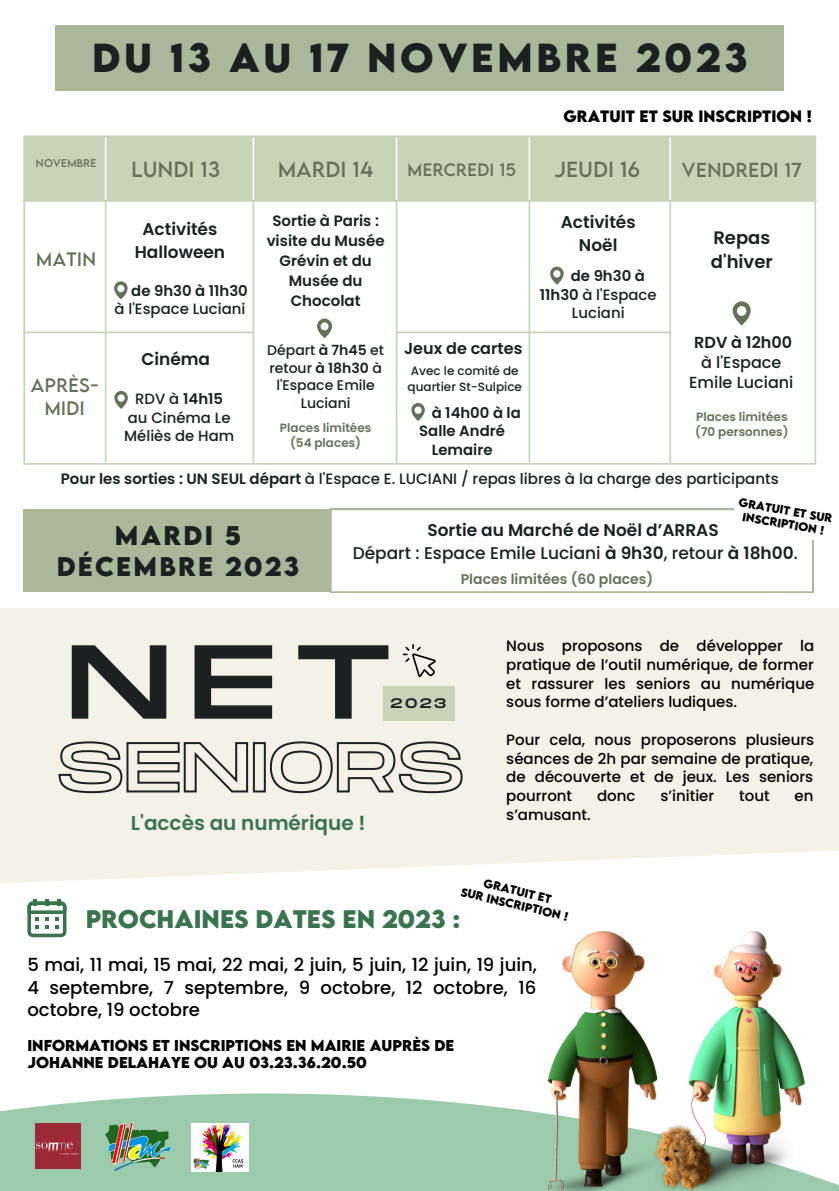
<style>
.page{position:relative;width:839px;height:1191px;background:#fff}
.page>*{position:absolute;margin:0;border:0;box-sizing:border-box;transform-origin:0 0}
.t1{font:104.8px "Monument Extended";color:#1b2021}
.t2{font:700 36px "LEMONMILK";letter-spacing:.1em;color:#1b2021}
.t3{font:700 24px/31.6px "LEMONMILK";letter-spacing:.095em;color:#1b2021;text-align:center}
.t4{font:700 22.6px "LEMONMILK";letter-spacing:.135em;color:#3a744e}
.t5{font:600 20px "Poppins";color:#3a744e}
.t6{font:19.4px "LEMONMILK";letter-spacing:.03em;color:#657059}
.t7{font:500 18px/22.4px "Poppins";color:#000;text-align:justify}
.t8{font:600 18px/24px "Poppins";color:#1b2021}
.t9{font:18px "LEMONMILK";letter-spacing:.03em;color:#657059}
.t10{font:17.4px/23px "LEMONMILK";letter-spacing:.03em;color:#657059;text-align:center}
.t11{font:600 17px/22.6px "Poppins";color:#1b2021;text-align:center}
.t12{font:600 16px "Poppins";color:#1b2021}
.t13{font:500 16px/20px "Poppins";color:#1b2021;text-align:center}
.t14{font:16px "LEMONMILK";letter-spacing:.03em;color:#657059}
.t15{font:500 15px/18.8px "Poppins";color:#000;text-align:justify}
.t16{font:500 15px "Poppins";color:#1b2021}
.t17{font:600 15px/20px "Poppins";color:#1b2021;text-align:center}
.t18{font:500 14.8px/18.6px "Poppins";color:#1b2021;text-align:center}
.t19{font:600 14.8px "Poppins";color:#1b2021}
.t20{font:700 14.6px "LEMONMILK";letter-spacing:.125em;color:#000}
.t21{font:700 14px/17.6px "LEMONMILK";letter-spacing:.09em;color:#000}
.t22{font:500 14px/17.6px "Poppins";color:#1b2021;text-align:center}
.t23{font:600 14px "Poppins";color:#657059}
.t24{font:13.8px "Monument Extended";color:#1b2021}
.t25{font:600 12px/15px "Poppins";color:#657059;text-align:center}
.t26{font:500 12px/16px "Poppins";color:#1b2021}
.t27{font:700 10.8px/13.4px "LEMONMILK";color:#000;text-align:center}
.t28{font:700 10.6px/13.4px "LEMONMILK";color:#000;text-align:center}
.t29{font:10px "LEMONMILK";letter-spacing:.03em;color:#657059}
.s1{font-weight:600}
.s2{font-weight:500}
</style>
<div class="page">
<div style="left:55px;top:25px;width:728px;height:66px;background:#aab899"></div>
<svg style="left:330px;top:509px;width:483px;height:84px"></svg>
<div style="left:23px;top:509px;width:307px;height:82px;background:#aab899"></div>
<svg style="left:0;top:694px;width:838px;height:189px;background:#f5f2e8"></svg>
<div style="left:0;top:608px;width:838px;height:86px;background:#f4f1e6"></div>
<svg style="left:58px;top:740px;width:405px;height:54px;background:#c7c5bd"></svg>
<div style="left:383px;top:686px;width:72px;height:35px;background:#c7d4b8"></div>
<svg style="left:403px;top:644px;width:32px;height:33px"></svg>
<div style="left:0;top:1094px;width:838px;height:97px;background:#9bcbab"></div>
<img style="left:669px;top:932px;width:136px;height:259px">
<img style="left:543px;top:932px;width:126px;height:259px">
<img style="left:106px;top:1122px;width:66px;height:48px">
<img style="left:191px;top:1123px;width:57px;height:48px">
<img style="left:35px;top:1123px;width:45px;height:45px">
<div style="left:25px;top:137px;width:789px;height:63px;background:#c7d4b8"></div>
<hr style="left:23px;top:137px;width:2px;height:326px;background:#c7d4b8">
<hr style="left:105px;top:202px;width:1px;height:261px;background:#c7d4b8">
<hr style="left:252px;top:202px;width:2px;height:261px;background:#c7d4b8">
<hr style="left:528px;top:202px;width:2px;height:261px;background:#c7d4b8">
<hr style="left:669px;top:202px;width:2px;height:261px;background:#c7d4b8">
<hr style="left:814px;top:137px;width:2px;height:326px;background:#c7d4b8">
<hr style="left:23px;top:136px;width:793px;height:1px;background:#c7d4b8">
<hr style="left:23px;top:200px;width:793px;height:2px;background:#c7d4b8">
<hr style="left:23px;top:332px;width:231px;height:1px;background:#c7d4b8">
<hr style="left:396px;top:332px;width:275px;height:1px;background:#c7d4b8">
<hr style="left:23px;top:463px;width:793px;height:2px;background:#c7d4b8">
<hr style="left:105px;top:137px;width:1px;height:63px;background:#fff">
<hr style="left:252px;top:137px;width:2px;height:63px;background:#fff">
<hr style="left:396px;top:137px;width:1px;height:63px;background:#fff">
<hr style="left:528px;top:137px;width:2px;height:63px;background:#fff">
<hr style="left:669px;top:137px;width:2px;height:63px;background:#fff">
<svg style="left:114px;top:281px;width:14px;height:18px"></svg>
<svg style="left:550px;top:267px;width:13px;height:18px"></svg>
<svg style="left:114px;top:391px;width:14px;height:18px"></svg>
<svg style="left:317px;top:319px;width:15px;height:19px"></svg>
<svg style="left:396px;top:201px;width:133px;height:262px"></svg>
<svg style="left:732px;top:301px;width:18px;height:24px"></svg>
<svg style="left:27px;top:900px;width:39px;height:37px"></svg>
<div style="left:734px;top:505px;width:104px;height:34px;background:#fff"></div>
<h2 class="t2" style="left:92px;top:33px;width:657px">DU 13 AU 17 NOVEMBRE 2023</h2>
<p class="t29" style="left:36px;top:157px;width:62px">NOVEMBRE</p>
<p class="t10" style="left:36px;top:247px;width:61px">MATIN</p>
<p class="t10" style="left:31px;top:373px;width:69px">APRÈS-<br>MIDI</p>
<p class="t20" style="left:563px;top:106px;width:250px">GRATUIT ET SUR INSCRIPTION !</p>
<p class="t6" style="left:131px;top:156px;width:90px">LUNDI 13</p>
<p class="t6" style="left:278px;top:156px;width:97px">MARDI 14</p>
<p class="t14" style="left:407px;top:159px;width:110px">MERCREDI 15</p>
<p class="t6" style="left:554px;top:156px;width:87px">JEUDI 16</p>
<p class="t9" style="left:682px;top:157px;width:121px">VENDREDI 17</p>
<p class="t11" style="left:135px;top:218px;width:92px">Activités<br>Halloween</p>
<p class="t19" style="left:131px;top:280px;width:118px">de 9h30 à 11h30</p>
<p class="t18" style="left:114px;top:300px;width:132px">à l'Espace Luciani</p>
<p class="t17" style="left:267px;top:211px;width:119px">Sortie à Paris : visite du Musée<br>Grévin et du<br>Musée du<br>Chocolat</p>
<p class="t11" style="left:141px;top:348px;width:70px">Cinéma</p>
<p class="t22" style="left:267px;top:342px;width:118px">Départ <span class="s1">à 7h45</span> et retour <span class="s1">à 18h30</span> à l'Espace Emile<br>Luciani</p>
<p class="t25" style="left:280px;top:420px;width:93px">Places limitées (54 places)</p>
<p class="t18" style="left:124px;top:390px;width:112px">RDV à <span class="s1">14h15 </span>au Cinéma Le<br>Méliès de Ham</p>
<p class="t12" style="left:404px;top:337px;width:120px">Jeux de cartes</p>
<p class="t26" style="left:407px;top:363px;width:116px">Avec le comité de quartier St-Sulpice</p>
<p class="t19" style="left:431px;top:402px;width:91px">à 14h00 à la</p>
<p class="t19" style="left:419px;top:421px;width:87px">Salle André</p>
<p class="t19" style="left:431px;top:439px;width:62px">Lemaire</p>
<p class="t11" style="left:560px;top:211px;width:76px">Activités<br>Noël</p>
<p class="t19" style="left:571px;top:266px;width:75px">de 9h30 à</p>
<p class="t18" style="left:539px;top:285px;width:118px"><span class="s1">11h30</span> à l'Espace</p>
<p class="t18" style="left:572px;top:304px;width:54px">Luciani</p>
<p class="t8" style="left:711px;top:226px;width:63px">Repas d'hiver</p>
<p class="t12" style="left:694px;top:331px;width:99px">RDV à 12h00</p>
<p class="t13" style="left:689px;top:352px;width:106px">à l'Espace<br>Emile Luciani</p>
<p class="t25" style="left:695px;top:410px;width:95px;text-align:left">Places limitées (70 personnes)</p>
<p class="t16" style="left:61px;top:469px;width:719px"><span class="s1">Pour les sorties : UN SEUL départ</span> à l'Espace E. LUCIANI / repas libres à la charge des participants</p>
<h3 class="t3" style="left:57px;top:519px;width:244px">MARDI 5<br>DÉCEMBRE 2023</h3>
<p class="t28" style="left:740px;top:495px;width:95px;rotate:10deg">G RA TUIT ET SUR<br>IN SCRIPTIO N !</p>
<p class="t11" style="left:353px;top:519px;width:446px">Sortie au Marché de Noël d’ARRAS<br><span class="s2">Départ : Espace Emile Luciani</span> à 9h30<span class="s2">, retour</span> à 18h00<span class="s2">.</span></p>
<p class="t23" style="left:461px;top:569px;width:194px">Places limitées (60 places)</p>
<h1 class="t1" style="left:67px;top:624px;width:327px">NET</h1>
<p class="t24" style="left:390px;top:695px;width:57px">2023</p>
<h3 class="t5" style="left:131px;top:809px;width:236px">L'accès au numérique !</h3>
<p class="t15" style="left:506px;top:636px;width:309px">Nous proposons de développer la pratique de l’outil numérique, de former et rassurer les seniors au numérique sous forme d’ateliers ludiques.</p>
<p class="t15" style="left:506px;top:730px;width:309px">Pour cela, nous proposerons plusieurs séances de 2h par semaine de pratique, de découverte et de jeux. Les seniors pourront</p>
<p class="t15" style="left:597px;top:786px;width:40px">donc</p>
<p class="t15" style="left:660px;top:786px;width:55px">s’initier</p>
<p class="t15" style="left:739px;top:786px;width:32px">tout</p>
<p class="t15" style="left:794px;top:786px;width:20px">en</p>
<p class="t15" style="left:506px;top:805px;width:86px">s’amusant.</p>
<p class="t27" style="left:465px;top:872px;width:112px;rotate:13deg">GRATUIT ET<br>SUR INSCRIPTIO N !</p>
<h3 class="t4" style="left:86px;top:903px;width:376px">PROCHAINES DATES EN 2023 :</h3>
<p class="t7" style="left:27px;top:954px;width:511px">5 mai, 11 mai, 15 mai, 22 mai, 2 juin, 5 juin, 12 juin, 19 juin, 4 septembre, 7 septembre, 9 octobre, 12 octobre, 16 octobre, 19 octobre</p>
<p class="t21" style="left:27px;top:1036px;width:426px">INFORMATIONS ET INSCRIPTIONS EN MAIRIE AUPRÈS DE<br>JOHAN N E DELAHAYE OU AU 03.23.36.20.50</p>
</div>
